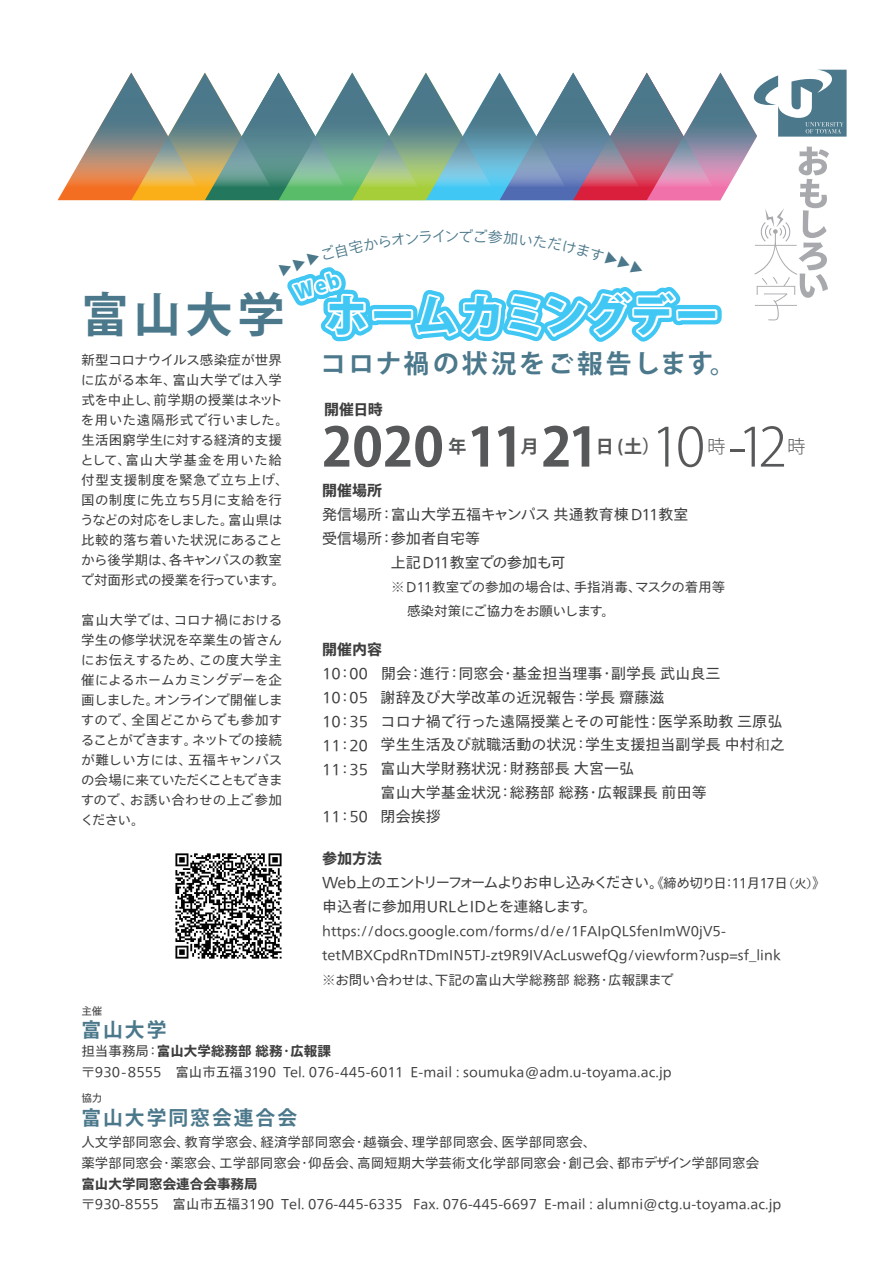
<style>
.page{position:relative;width:893px;height:1263px;background:#fff}
.page>*{position:absolute;margin:0;border:0;box-sizing:border-box;transform-origin:0 0}
.t1{font:700 53.4px "Koz Go Pr 6 N";color:#57585a}
.t2{font:300 53.4px "Koz Go Pr 6 N";color:#57585a}
.t3{font:800 44.4px "Koz Go Pr 6 N";letter-spacing:-.02em;color:#40c7f4}
.t4{font:700 25.8px "Koz Go Pr 6 N";letter-spacing:.1em;color:#4b788b}
.t5{font:700 19.8px "Koz Go Pr 6 N";letter-spacing:.1em;color:#4b788b}
.t6{font:700 18px "Koz Go Pr 6 N";color:#57585a}
.t7{font:300 18px "Koz Go Pr 6 N";color:#57585a}
.t8{font:15px/23.9px "Tazugane Info Std N";letter-spacing:.005em;color:#3e3e3f}
.t9{font:15px/23.9px "Tazugane Info Std N";letter-spacing:-.05em;color:#3e3e3f}
.t10{font:15px "Tazugane Info Std N";letter-spacing:-.015em;color:#3e3e3f}
.t11{font:800 15px "Tazugane Info Std N";letter-spacing:.005em;color:#3e3e3f}
.t12{font:300 15px "Tazugane Info Std N";color:#4b788b}
.t13{font:13.5px/20px "Tazugane Info Std N";letter-spacing:.005em;color:#3e3e3f}
.t14{font:800 13.5px "Tazugane Info Std N";letter-spacing:.005em;color:#3e3e3f}
.t15{font:10.65px "Tazugane Info Std N";color:#3e3e3f}
.s1{font-weight:700;font-size:47.4px;color:#4b788b}
.s2{font-family:"Koz Min Pr 6 N"}
.s3{font-weight:800}
.s4{font-size:13.5px}
.s5{font-size:12px}
</style>
<div class="page">
<img style="left:175px;top:853px;width:107px;height:106px">
<svg style="left:58px;top:70px;width:789px;height:272px"></svg>
<p class="t12" style="left:458px;top:226px;width:17px">で</p>
<h2 class="t3" style="left:81px;top:291px;width:639px"><span class="s1">富山大学</span> ホームカミングデー</h2>
<p class="t13" style="left:80px;top:351px;width:210px">新型コロナウイルス感染症が世界に広がる本年、富山大学では入学式を中止し、前学期の授業はネットを用いた遠隔形式で行いました。生活困窮学生に対する経済的支援として、富山大学基金を用いた給付型支援制度を緊急で立ち上げ、国の制度に先立ち5月に支給を行うなどの対応をしました。富山県は比較的落ち着いた状況にあることから後学期は、各キャンパスの教室で対面形式の授業を行っています。</p>
<p class="t13" style="left:80px;top:611px;width:204px;text-align:justify">富山大学では、コロナ禍における学生の修学状況を卒業生の皆さんにお伝えするため、この度大学主催によるホームカミングデーを企画しました。オンラインで開催しますので、全国どこからでも参加することができます。ネットでの接続が難しい方には、五福キャンパスの会場に来ていただくこともできますので、お誘い合わせの上ご参加ください。</p>
<p class="t15" style="left:81px;top:1003px;width:23px">主催</p>
<h3 class="t5" style="left:81px;top:1018px;width:87px">富山大学</h3>
<h3 class="t4" style="left:320px;top:349px;width:417px">コロナ禍の状況をご報告します。</h3>
<p class="t11" style="left:324px;top:401px;width:60px">開催日時</p>
<h1 class="t1" style="left:322px;top:417px;width:279px">2020 11 21</h1>
<h3 class="t6" style="left:448px;top:436px;width:19px">年</h3>
<h3 class="t6" style="left:521px;top:436px;width:19px">月</h3>
<h3 class="t6" style="left:596px;top:436px;width:66px">日 (土）</h3>
<h1 class="t2" style="left:651px;top:417px;width:137px">10 -12</h1>
<h3 class="t7" style="left:707px;top:436px;width:19px">時</h3>
<h3 class="t7" style="left:787px;top:436px;width:19px">時</h3>
<p class="t11" style="left:322px;top:482px;width:62px">開催場所</p>
<p class="t8" style="left:322px;top:504px;width:368px">発信場所：富山大学五福キャンパス 共通教育棟Ｄ11教室</p>
<p class="t8" style="left:322px;top:527px;width:159px">受信場所：参加者自宅等</p>
<p class="t10" style="left:382px;top:552px;width:184px">　上記D11教室での参加も可</p>
<p class="t13" style="left:407px;top:576px;width:320px;line-height:23.9px;text-indent:-16px">※Ｄ11教室での参加の場合は、手指消毒、マスクの着用等感染対策にご協力をお願いします。</p>
<p class="t11" style="left:322px;top:641px;width:62px">開催内容</p>
<p class="t8" style="left:320px;top:662px;width:53px">10：００<br>10：０5<br>10：35<br>1 1：２０<br>１１：35</p>
<p class="t8" style="left:320px;top:806px;width:53px">１１：５０</p>
<p class="t8" style="left:381px;top:662px;width:406px">開会：進行：同窓会・基金担当理事・副学長 武山良三<br>謝辞及び大学改革の近況報告：学長 齋藤滋<br>コロナ禍で行った遠隔授業とその可能性：医学系助教 三原弘学生生活及び就職活動の状況：学生支援担当副学長 中村<span class="s2">和</span>之富山大学財務状況：財務部長 大宮一弘<br>富山大学基金状況：総務部 総務・広報課長 前田等<br>閉会挨拶</p>
<p class="t9" style="left:322px;top:848px;width:505px"><span class="s3">参加方法<br></span>Web上のエントリーフォームよりお申し込みください。<span class="s4">《締め切り日：11月17日</span><span class="s5">（火）</span><span class="s4">》</span>申込者に参加用URLとIDとを連絡します。</p>
<p class="t13" style="left:322px;top:919px;width:460px;line-height:24.3px">https://docs.google.com/forms/d/e/1FAIpQLSfenImW0jV5- tetMBXCpdRnTDmIN5TJ-zt9R9IVAcLuswefQg/viewform?usp=sf_link ※お問い合わせは、下記の富山大学総務部 総務・広報課まで</p>
<p class="t13" style="left:81px;top:1041px;width:592px;line-height:20.9px">担当事務局：<span class="s3">富山大学総務部 総務・広報課<br></span>〒930-8555　富山市五福3190 Tel. 076-445-6011 E-mail : soumuka@adm.u-toyama.ac.jp</p>
<p class="t15" style="left:81px;top:1091px;width:23px">協力</p>
<p class="t13" style="left:81px;top:1132px;width:679px;line-height:20.9px">人文学部同窓会、教育学窓会、経済学部同窓会・越嶺会、理学部同窓会、医学部同窓会、<br>薬学部同窓会・薬窓会、工学部同窓会・仰岳会、高岡短期大学芸術文化学部同窓会・創己会、都市デザイン学部同窓会</p>
<p class="t14" style="left:81px;top:1176px;width:178px">富山大学同窓会連合会事務局</p>
<p class="t13" style="left:81px;top:1195px;width:702px">〒930-8555　富山市五福3190 Tel. 076-445-6335 Fax. 076-445-6697 E-mail : alumni@ctg.u-toyama.ac.jp</p>
<h3 class="t5" style="left:81px;top:1106px;width:217px">富山大学同窓会連合会</h3>
</div>
